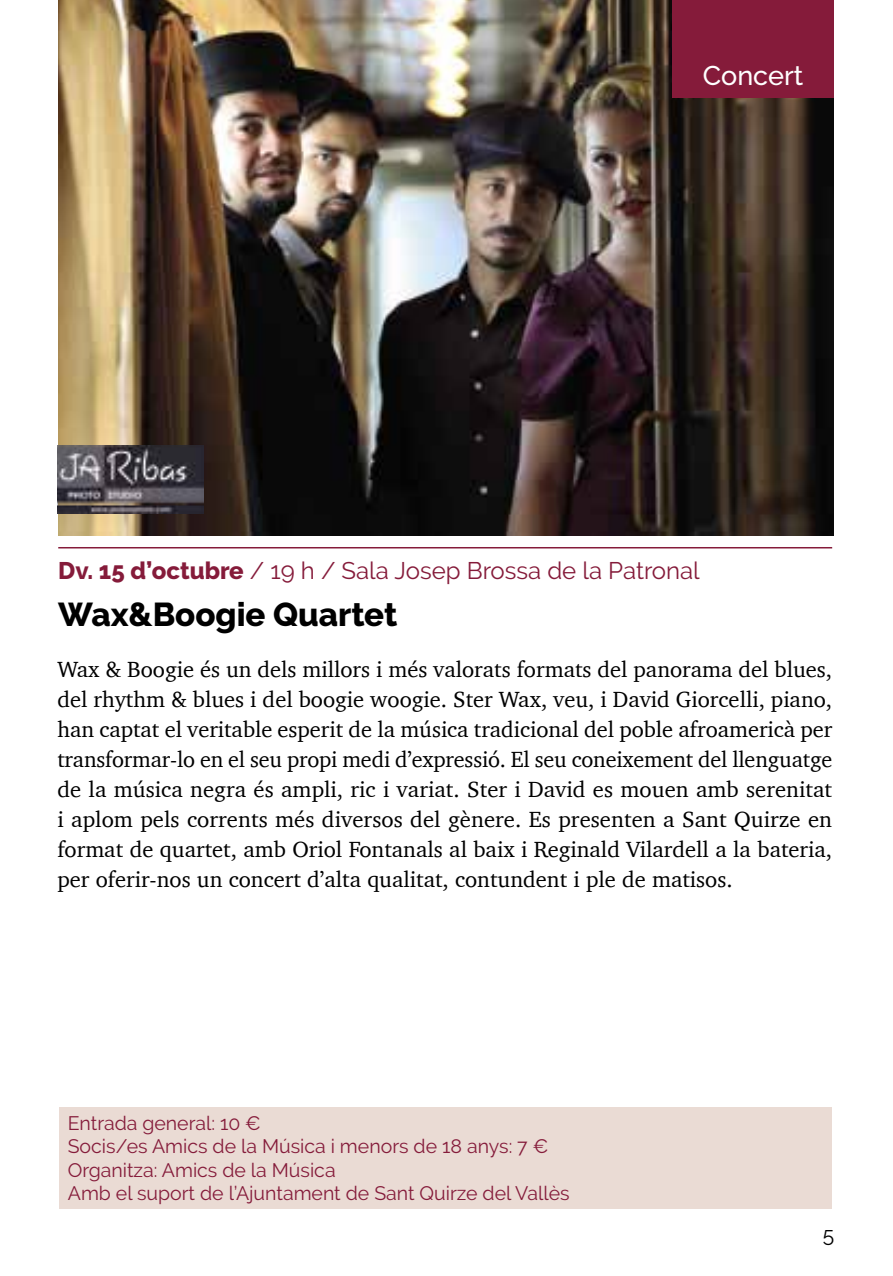
<style>
.page{position:relative;width:893px;height:1276px;background:#fff}
.page>*{position:absolute;margin:0;border:0;box-sizing:border-box;transform-origin:0 0}
.t1{font:800 33px "Raleway";color:#000}
.t2{font:500 27px "Raleway";color:#fff}
.t3{font:24px "Raleway";color:#851b3a}
.t4{font:22.5px/30px "Charter";color:#000;text-align:justify}
.t5{font:21px "Raleway";color:#000}
.t6{font:19.5px/23.4px "Raleway";color:#851b3a}
.s1{font-weight:800}
</style>
<div class="page">
<img style="left:58px;top:0;width:775px;height:536px">
<div style="left:59px;top:1107px;width:773px;height:101px;background:#eadbd4"></div>
<hr style="left:58px;top:547px;width:774px;height:1px;background:#851b3a">
<div style="left:672px;top:0;width:162px;height:98px;background:#851b3a"></div>
<img style="left:57px;top:445px;width:147px;height:68px">
<p class="t2" style="left:703px;top:60px;width:102px">Concert</p>
<p class="t3" style="left:58px;top:557px;width:643px"><span class="s1">Dv. 15 d’octubre</span> / 19 h / Sala Josep Brossa de la Patronal</p>
<h1 class="t1" style="left:58px;top:596px;width:341px">Wax&amp;Boogie Quartet</h1>
<p class="t4" style="left:57px;top:654px;width:776px">Wax &amp; Boogie és un dels millors i més valorats formats del panorama del blues, del rhythm &amp; blues i del boogie woogie. Ster Wax, veu, i David Giorcelli, piano, han captat el veritable esperit de la música tradicional del poble afroamericà per transformar-lo en el seu propi medi d’expressió. El seu coneixement del llenguatge de la música negra és ampli, ric i variat. Ster i David es mouen amb serenitat i aplom pels corrents més diversos del gènere. Es presenten a Sant Quirze en format de quartet, amb Oriol Fontanals al baix i Reginald Vilardell a la bateria, per oferir-nos un concert d’alta qualitat, contundent i ple de matisos.</p>
<p class="t6" style="left:68px;top:1111px;width:503px">Entrada general: 10 €<br>Socis/es Amics de la Música i menors de 18 anys: 7 € Organitza: Amics de la Música<br>Amb el suport de l’Ajuntament de Sant Quirze del Vallès</p>
<p class="t5" style="left:823px;top:1222px;width:13px">5</p>
</div>
